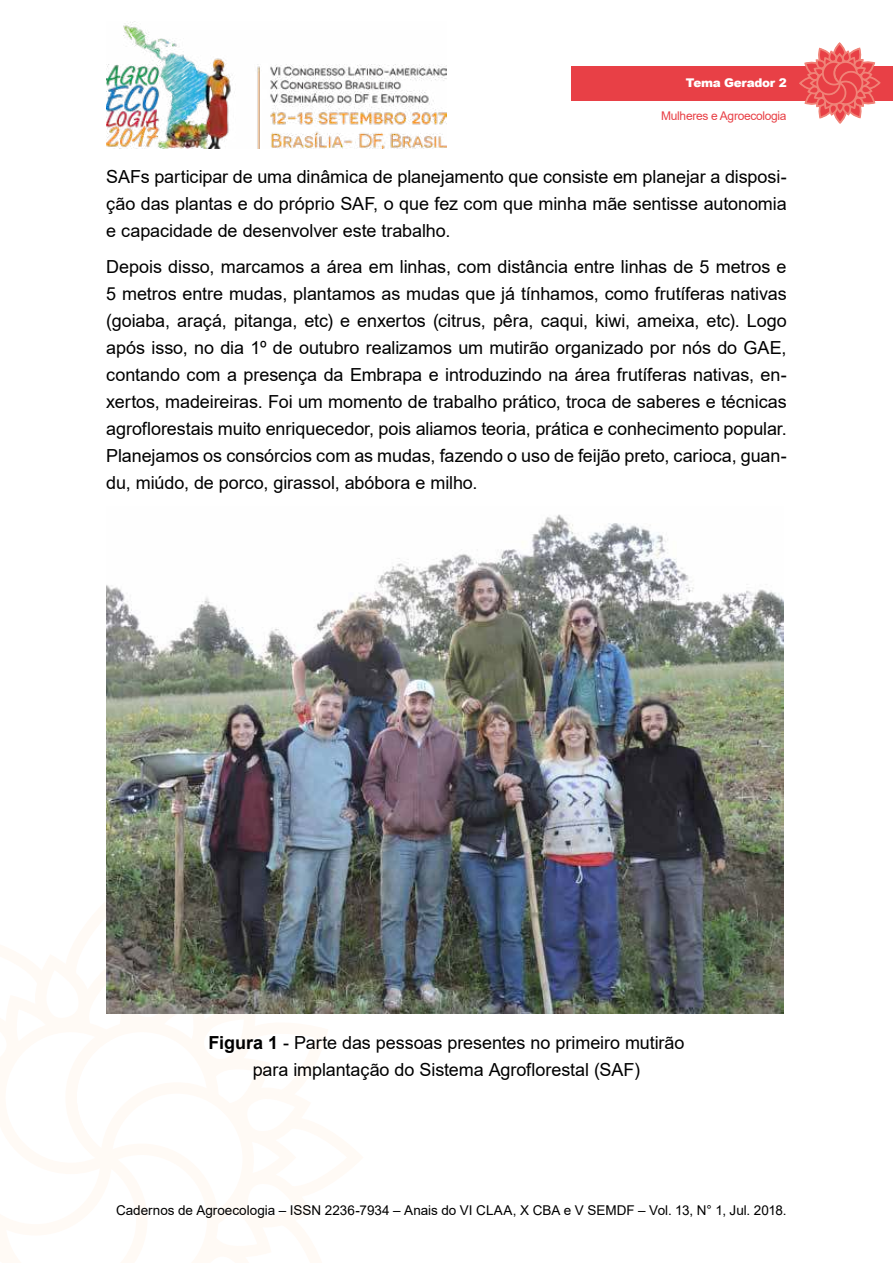
<style>
.page{position:relative;width:893px;height:1263px;background:#fff}
.page>*{position:absolute;margin:0;border:0;box-sizing:border-box;transform-origin:0 0}
.t1{font:18px/27px "Arial";letter-spacing:-.005em;color:#000;text-align:justify}
.t2{font:13.5px "Arial";color:#000}
.t3{font:12px "Arial";letter-spacing:-.025em;color:#e84046}
.t4{font:900 12px "Arial";letter-spacing:-.025em;color:#fff}
.s1{font-weight:700}
</style>
<div class="page">
<img style="left:106px;top:21px;width:340px;height:128px">
<div style="left:571px;top:66px;width:322px;height:34px;background:#e84046"></div>
<svg style="left:798px;top:43px;width:83px;height:81px"></svg>
<img style="left:106px;top:514px;width:677px;height:499px">
<p class="t4" style="left:686px;top:76px;width:102px">Tema Gerador 2</p>
<p class="t3" style="left:661px;top:112px;width:127px">Mulheres e Agroecologia</p>
<p class="t1" style="left:106px;top:165px;width:682px">SAFs participar de uma dinâmica de planejamento que consiste em planejar a disposi&shy;ção das plantas e do próprio SAF, o que fez com que minha mãe sentisse autonomia e capacidade de desenvolver este trabalho.</p>
<p class="t1" style="left:106px;top:255px;width:682px">Depois disso, marcamos a área em linhas, com distância entre linhas de 5 metros e 5 metros entre mudas, plantamos as mudas que já tínhamos, como frutíferas nativas (goiaba, araçá, pitanga, etc) e enxertos (citrus, pêra, caqui, kiwi, ameixa, etc). Logo após isso, no dia 1º de outubro realizamos um mutirão organizado por nós do GAE, contando com a presença da Embrapa e introduzindo na área frutíferas nativas, en&shy;xertos, madeireiras. Foi um momento de trabalho prático, troca de saberes e técnicas agroflorestais muito enriquecedor, pois aliamos teoria, prática e conhecimento popular.<br>Planejamos os consórcios com as mudas, fazendo o uso de feijão preto, carioca, guan&shy;du, miúdo, de porco, girassol, abóbora e milho.</p>
<p class="t1" style="left:209px;top:1031px;width:477px;text-align:center"><span class="s1">Figura 1</span> - Parte das pessoas presentes no primeiro mutirão para implantação do Sistema Agroflorestal (SAF)</p>
<p class="t2" style="left:116px;top:1205px;width:672px">Cadernos de Agroecologia – ISSN 2236-7934 – Anais do VI CLAA, X CBA e V SEMDF – Vol. 13, N° 1, Jul. 2018.</p>
</div>
